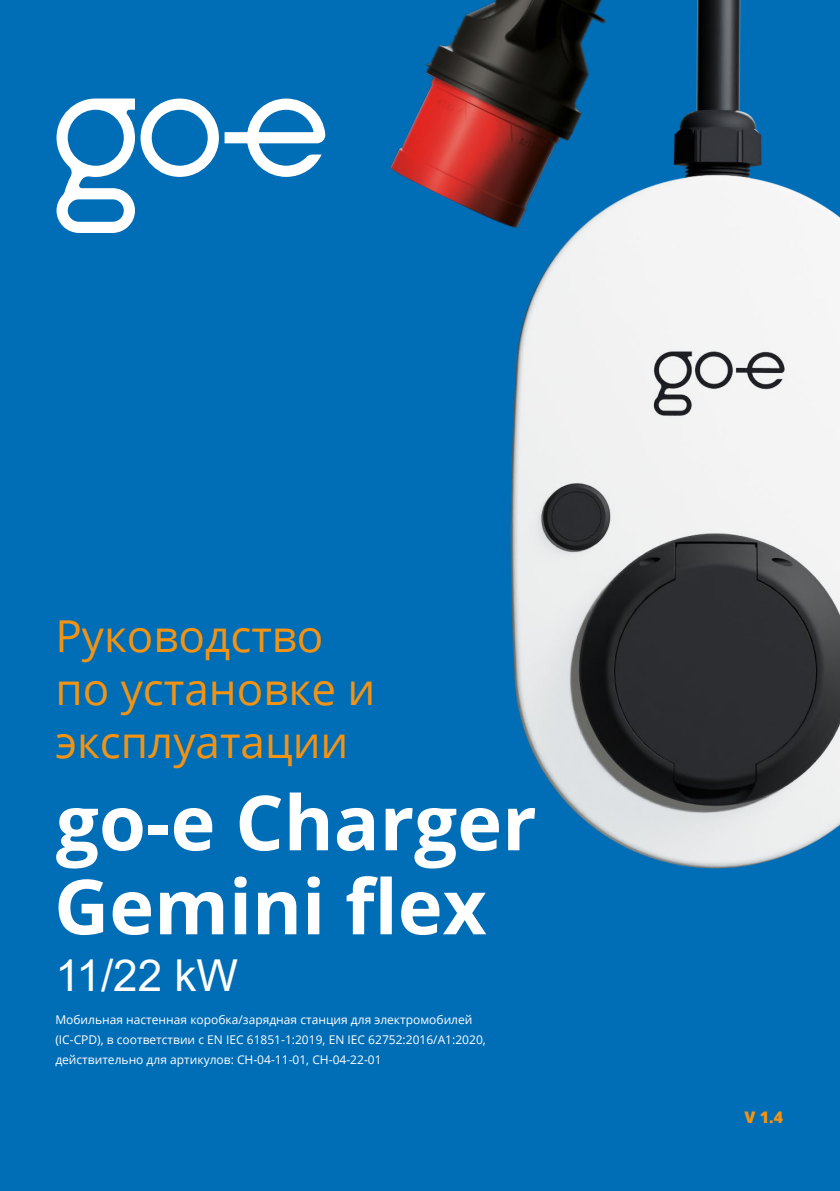
<style>
.page{position:relative;width:840px;height:1191px;background:#fff}
.page>*{position:absolute;margin:0;border:0;box-sizing:border-box;transform-origin:0 0}
.t1{font:700 76px/84px "Open Sans";color:#fff}
.t2{font:44px/52.8px "Open Sans";color:#f39313}
.t3{font:44px "Arial";color:#fff}
.t4{font:800 16px "Open Sans";color:#f39313}
.t5{font:12px/20px "Open Sans";color:#fff}
</style>
<div class="page">
<div style="left:0;top:0;width:839px;height:1191px;background:#006eb7"></div>
<img style="left:325px;top:0;width:514px;height:869px">
<img style="left:376px;top:0;width:261px;height:235px">
<svg style="left:56px;top:98px;width:269px;height:135px"></svg>
<h2 class="t2" style="left:55px;top:608px;width:321px">Руководство по установке и эксплуатации</h2>
<h1 class="t1" style="left:54px;top:778px;width:484px">go-e Charger<br>Gemini flex</h1>
<h2 class="t3" style="left:55px;top:945px;width:184px">11/22 kW</h2>
<p class="t5" style="left:55px;top:1009px;width:432px">Мобильная настенная коробка/зарядная станция для электромобилей (IC-CPD), в соответствии с EN IEC 61851-1:2019, EN IEC 62752:2016/A1:2020, действительно для артикулов: CH-04-11-01, CH-04-22-01</p>
<h3 class="t4" style="left:744px;top:1105px;width:40px">V 1.4</h3>
</div>
